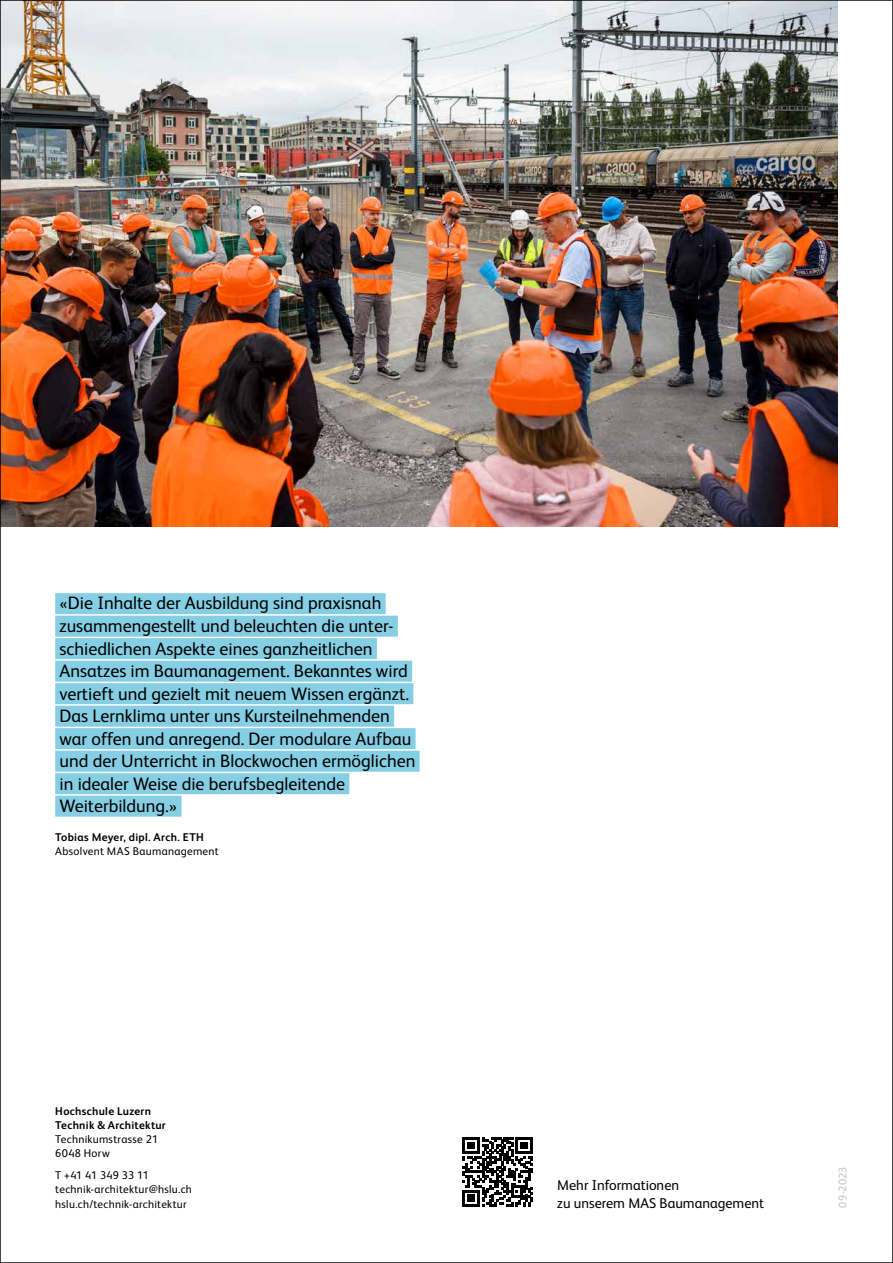
<style>
.page{position:relative;width:893px;height:1263px;background:#fff}
.page>*{position:absolute;margin:0;border:0;box-sizing:border-box;transform-origin:0 0}
.t1{font:18px/22.5px "FS Albert HSLU";color:#000}
.t2{font:14.25px/18px "FS Albert HSLU";color:#000}
.t3{font:11.25px/14.2px "FS Albert HSLU";letter-spacing:.025em;color:#000}
.t4{font:700 11.25px/14.2px "FS Albert HSLU";letter-spacing:.025em;color:#000}
.t5{font:11.25px "FS Albert HSLU";letter-spacing:.02em;color:#c6c6c6}
</style>
<div class="page">
<svg style="left:463px;top:1137px;width:70px;height:70px"></svg>
<img style="left:2px;top:2px;width:836px;height:524px">
<div style="left:55px;top:593px;width:331px;height:21px;background:#85cee4"></div>
<div style="left:55px;top:616px;width:343px;height:21px;background:#85cee4"></div>
<div style="left:55px;top:638px;width:322px;height:21px;background:#85cee4"></div>
<div style="left:55px;top:661px;width:357px;height:21px;background:#85cee4"></div>
<div style="left:55px;top:683px;width:358px;height:21px;background:#85cee4"></div>
<div style="left:55px;top:706px;width:339px;height:21px;background:#85cee4"></div>
<div style="left:55px;top:728px;width:361px;height:21px;background:#85cee4"></div>
<div style="left:55px;top:751px;width:365px;height:21px;background:#85cee4"></div>
<div style="left:55px;top:773px;width:294px;height:21px;background:#85cee4"></div>
<div style="left:55px;top:796px;width:127px;height:21px;background:#85cee4"></div>
<p class="t1" style="left:60px;top:591px;width:357px">«Die Inhalte der Ausbildung sind praxisnah zusammengestellt und beleuchten die unter&shy;schiedlichen Aspekte eines ganzheitlichen Ansatzes im Baumanagement. Bekanntes wird vertieft und gezielt mit neuem Wissen ergänzt.<br>Das Lernklima unter uns Kursteilnehmenden war offen und anregend. Der modulare Aufbau und der Unterricht in Blockwochen ermöglichen in idealer Weise die berufsbegleitende Weiterbildung.»</p>
<p class="t4" style="left:55px;top:829px;width:150px">Tobias Meyer, dipl. Arch. ETH</p>
<p class="t3" style="left:55px;top:843px;width:165px">Absolvent MAS Baumanagement</p>
<p class="t4" style="left:55px;top:1103px;width:112px">Hochschule Luzern<br>Technik &amp; Architektur</p>
<p class="t3" style="left:55px;top:1131px;width:104px">Technikumstrasse 21<br>6048 Horw</p>
<p class="t3" style="left:55px;top:1167px;width:138px">T +41 41 349 33 11 technik-architektur@hslu.ch hslu.ch/technik-architektur</p>
<p class="t2" style="left:557px;top:1175px;width:208px">Mehr Informationen<br>zu unserem MAS Baumanagement</p>
<p class="t5" style="left:835px;top:1208px;width:43px;rotate:-90deg">09-2023</p>
</div>
